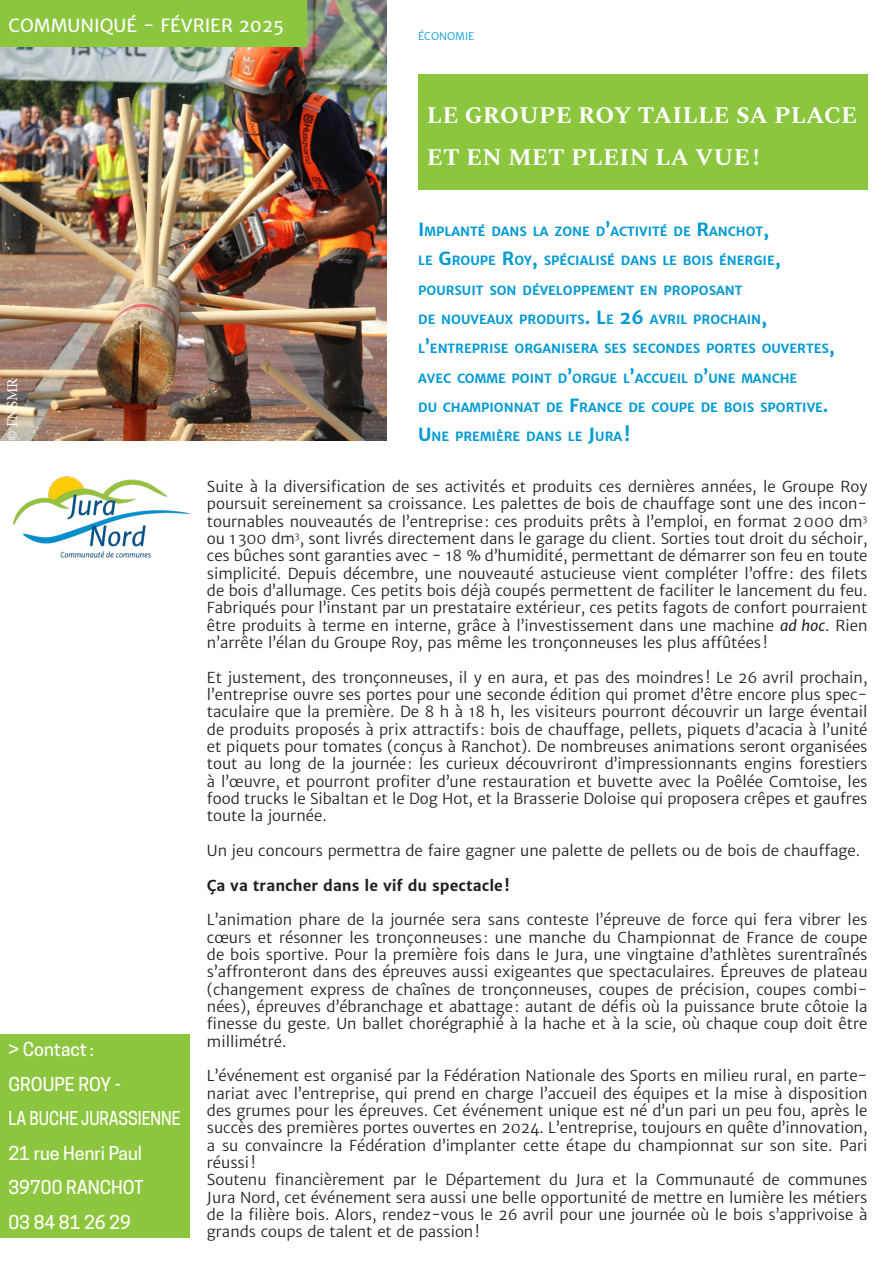
<style>
.page{position:relative;width:893px;height:1263px;background:#fff}
.page>*{position:absolute;margin:0;border:0;box-sizing:border-box;transform-origin:0 0}
.t1{font:700 24px/42px "Spectral";letter-spacing:.01em;color:#fff}
.t2{font:500 18px/34.5px "Cooper Hewitt";color:#fffef8}
.t3{font:18px "Merriweather Sans";color:#fff}
.t4{font:15px/17.4px "Merriweather Sans";color:#231f20;text-align:justify}
.t5{font:700 15px "Merriweather Sans";color:#231f20}
.t6{font:15px "Minion Pro";color:#fff}
.t7{font:700 12.6px "Merriweather Sans";color:#009ad5}
.t8{font:10.5px "Merriweather Sans";color:#009ad5}
.s1{font-size:18px}
.s2{font-style:italic}
</style>
<div class="page">
<div style="left:0;top:1034px;width:190px;height:203px;background:#8bc63e"></div>
<img style="left:0;top:0;width:387px;height:441px">
<div style="left:0;top:0;width:306px;height:47px;background:#8bc63e"></div>
<img style="left:13px;top:476px;width:177px;height:82px">
<div style="left:418px;top:74px;width:449px;height:115px;background:#8bc63e"></div>
<p class="t3" style="left:9px;top:15px;width:277px">COMMUNIQUÉ - FÉVRIER 2025</p>
<p class="t8" style="left:418px;top:30px;width:58px">ÉCONOMIE</p>
<p class="t1" style="left:427px;top:93px;width:432px">LE GROUPE ROY TAILLE SA PLACE<br>ET EN MET PLEIN LA VUE !</p>
<p class="t6" style="left:2px;top:441px;width:64px;rotate:-90deg">© FNSMR</p>
<p class="t2" style="left:9px;top:1032px;width:87px">&gt; Contact :</p>
<p class="t2" style="left:9px;top:1067px;width:174px">GROUPE ROY -<br>LA BUCHE JURASSIENNE<br>21 rue Henri Paul<br>39700 RANCHOT<br>03 84 81 26 29</p>
<p class="t7" style="left:418px;top:224px;width:353px"><span class="s1">I</span>MPLANTÉ DANS LA ZONE D<span class="s1">’</span>ACTIVITÉ DE <span class="s1">R</span>ANCHOT<span class="s1">,</span></p>
<p class="t7" style="left:418px;top:253px;width:335px">LE <span class="s1">G</span>ROUPE <span class="s1">R</span>OY<span class="s1">,</span> SPÉCIALI SÉ DANS LE BOI S ÉNERGI</p>
<p class="t7" style="left:767px;top:253px;width:15px">E<span class="s1">,</span></p>
<p class="t7" style="left:418px;top:282px;width:326px">POURSUIT SON DÉVELOPPEMENT EN PROPOSANT</p>
<p class="t7" style="left:418px;top:312px;width:351px">DE NOUVEAUX PRODUITS<span class="s1">. L</span>E <span class="s1">26</span> AVRI L PROCHAI N<span class="s1">,</span></p>
<p class="t7" style="left:418px;top:341px;width:418px">L<span class="s1">’</span>ENTREPRI SE ORGANI SERA SES SECONDES PORTES OUVERTES<span class="s1">,</span></p>
<p class="t7" style="left:418px;top:370px;width:381px">AVEC COMME POI NT D<span class="s1">’</span>ORGUE L<span class="s1">’</span>ACCUEI L D<span class="s1">’</span>UNE MANCHE</p>
<p class="t7" style="left:418px;top:400px;width:412px">DU CHAMPIONNAT DE <span class="s1">F</span>RANCE DE COUPE DE BOI S SPORTIVE<span class="s1">.</span></p>
<p class="t7" style="left:418px;top:429px;width:213px"><span class="s1">U</span> NE PREMI ÈRE DANS LE <span class="s1">J</span>URA <span class="s1">!</span></p>
<p class="t4" style="left:207px;top:478px;width:662px">Suite à la diversification de ses activités et produits ces dernières années, le Groupe Roy poursuit sereinement sa croissance. Les palettes de bois de chauffage sont une des incon&shy;tournables nouveautés de l’entreprise: ces produits prêts à l’emploi, en format 2000 dm<sup>3 </sup>ou 1300 dm<sup>3</sup>, sont livrés directement dans le garage du client. Sorties tout droit du séchoir, ces bûches sont garanties avec - 18 % d’humidité, permettant de démarrer son feu en toute simplicité. Depuis décembre, une nouveauté astucieuse vient compléter l’offre: des filets de bois d’allumage. Ces petits bois déjà coupés permettent de faciliter le lancement du feu.<br>Fabriqués pour l’instant par un prestataire extérieur, ces petits fagots de confort pourraient être produits à terme en interne, grâce à l’investissement dans une machine <span class="s2">ad hoc</span>. Rien n’arrête l’élan du Groupe Roy, pas même les tronçonneuses les plus affûtées !</p>
<p class="t4" style="left:207px;top:669px;width:662px">Et justement, des tronçonneuses, il y en aura, et pas des moindres ! Le 26 avril prochain, l’entreprise ouvre ses portes pour une seconde édition qui promet d’être encore plus spec&shy;taculaire que la première. De 8 h à 18 h, les visiteurs pourront découvrir un large éventail de produits proposés à prix attractifs : bois de chauffage, pellets, piquets d’acacia à l’unité et piquets pour tomates (conçus à Ranchot). De nombreuses animations seront organisées tout au long de la journée: les curieux découvriront d’impressionnants engins forestiers à l’œuvre, et pourront profiter d’une restauration et buvette avec la Poêlée Comtoise, les food trucks le Sibaltan et le Dog Hot, et la Brasserie Doloise qui proposera crêpes et gaufres toute la journée.</p>
<p class="t4" style="left:207px;top:842px;width:655px">Un jeu concours permettra de faire gagner une palette de pellets ou de bois de chauffage.</p>
<p class="t5" style="left:207px;top:876px;width:304px">Ça va trancher dans le vif du spectacle!</p>
<p class="t4" style="left:207px;top:911px;width:662px">L’animation phare de la journée sera sans conteste l’épreuve de force qui fera vibrer les cœurs et résonner les tronçonneuses : une manche du Championnat de France de coupe de bois sportive. Pour la première fois dans le Jura, une vingtaine d’athlètes surentraînés s’affronteront dans des épreuves aussi exigeantes que spectaculaires. Épreuves de plateau (changement express de chaînes de tronçonneuses, coupes de précision, coupes combi&shy;nées), épreuves d’ébranchage et abattage: autant de défis où la puissance brute côtoie la finesse du geste. Un ballet chorégraphié à la hache et à la scie, où chaque coup doit être millimétré.</p>
<p class="t4" style="left:207px;top:1067px;width:662px">L’événement est organisé par la Fédération Nationale des Sports en milieu rural, en parte&shy;nariat avec l’entreprise, qui prend en charge l’accueil des équipes et la mise à disposition des grumes pour les épreuves. Cet événement unique est né d’un pari un peu fou, après le succès des premières portes ouvertes en 2024. L’entreprise, toujours en quête d’innovation, a su convaincre la Fédération d’implanter cette étape du championnat sur son site. Pari réussi!</p>
<p class="t4" style="left:207px;top:1171px;width:662px">Soutenu financièrement par le Département du Jura et la Communauté de communes Jura Nord, cet événement sera aussi une belle opportunité de mettre en lumière les métiers de la filière bois. Alors, rendez-vous le 26 avril pour une journée où le bois s’apprivoise à grands coups de talent et de passion!</p>
</div>
